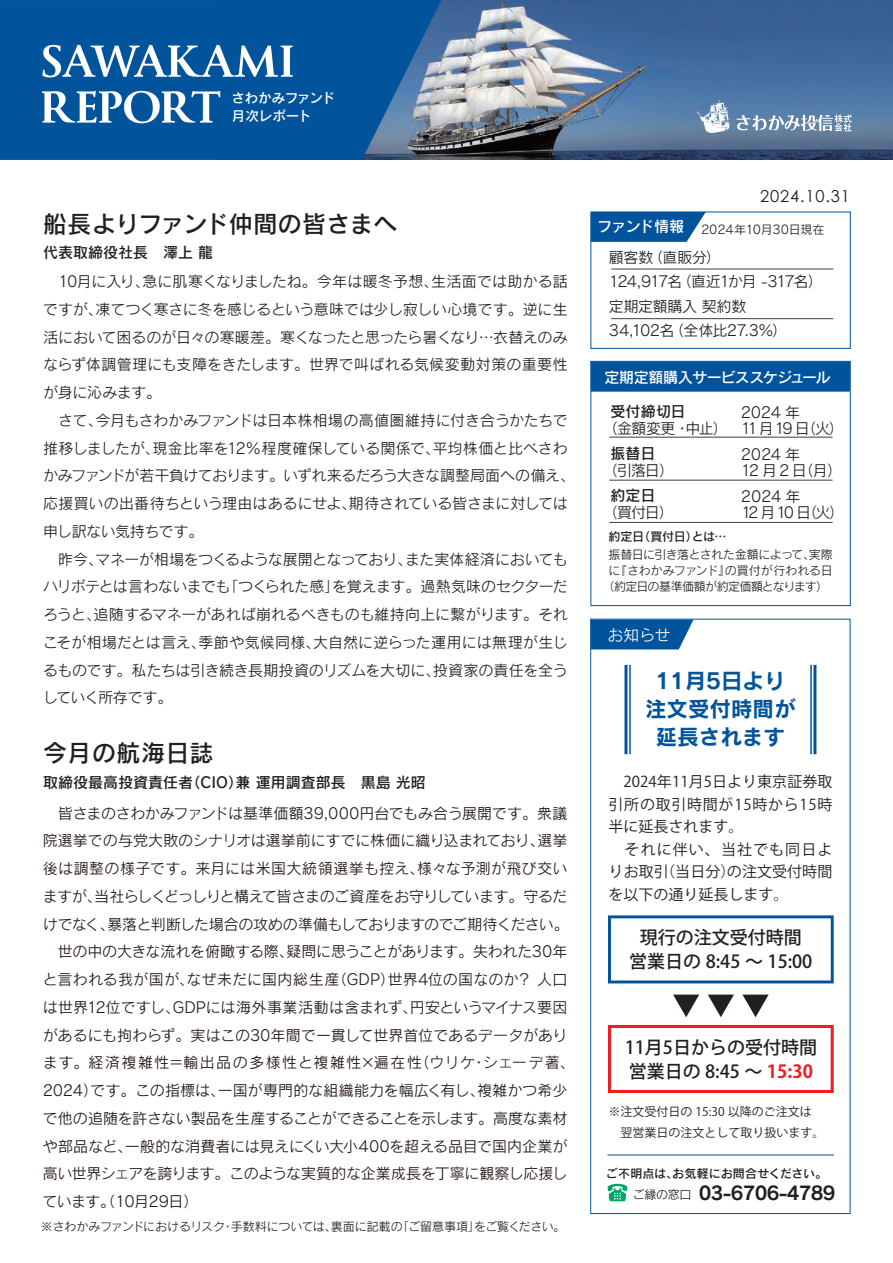
<style>
.page{position:relative;width:893px;height:1263px;background:#fff}
.page>*{position:absolute;margin:0;border:0;box-sizing:border-box;transform-origin:0 0}
.t1{font:24px "Rodin Pro N DB";letter-spacing:.02em;color:#231f20}
.t2{font:21.45px/28px "Rodin Pro B";color:#01549c;text-align:center}
.t3{font:18.45px "Rodin Pro N B";letter-spacing:-.04em;color:#231f20}
.t4{font:500 18px/24px "Koz Go Pro";color:#231f20;text-align:center}
.t5{font:16.5px "Century Gothic";letter-spacing:.05em;color:#231f20}
.t6{font:15.75px "Rodin Pro N M";color:#fff}
.t7{font:15px/27.8px "Rodin Pro M";letter-spacing:-.01em;color:#221713}
.t8{font:15px/27.8px "Rodin Pro M";letter-spacing:-.015em;color:#231f20}
.t9{font:15px/16.5px "Rodin Pro N M";letter-spacing:-.035em;color:#231f20}
.t10{font:15px/22.5px "Koz Go Pro";letter-spacing:.005em;color:#231f20}
.t11{font:15px "Rodin Pro N DB";color:#231f20}
.t12{font:15px/23.7px "Rodin Pro N M";letter-spacing:-.095em;color:#231f20}
.t13{font:15px "Rodin Pro N DB";letter-spacing:-.035em;color:#fff}
.t14{font:13.5px/18px "Rodin Pro N DB";letter-spacing:-.025em;color:#fff}
.t15{font:12px/16.2px "Rodin Pro N M";letter-spacing:-.03em;color:#231f20;text-align:center}
.t16{font:12px "Rodin Pro N M";letter-spacing:-.01em;color:#231f20}
.t17{font:12px/21px "Koz Go Pr 6 N";color:#231f20}
.t18{font:12px "Rodin Pro DB";letter-spacing:.01em;color:#231f20}
.t19{font:12px "Rodin Pro N DB";letter-spacing:-.025em;color:#231f20}
.s1{font-weight:700;color:#ee1d23}
.s2{font-family:"Rodin Pro N M";font-size:12px}
</style>
<div class="page">
<img style="left:441px;top:0;width:452px;height:160px">
<svg style="left:0;top:0;width:441px;height:160px;background:#0c599c"></svg>
<svg style="left:42px;top:45px;width:251px;height:32px"></svg>
<svg style="left:42px;top:91px;width:178px;height:32px"></svg>
<svg style="left:737px;top:114px;width:115px;height:18px"></svg>
<svg style="left:696px;top:100px;width:33px;height:33px"></svg>
<svg style="left:593px;top:214px;width:112px;height:28px;background:#1763a4"></svg>
<div style="left:591px;top:361px;width:259px;height:31px;background:#01549c"></div>
<div style="left:591px;top:212px;width:259px;height:137px;border:1px solid #01549c"></div>
<div style="left:591px;top:361px;width:259px;height:245px;border:1px solid #01549c"></div>
<hr style="left:609px;top:437px;width:224px;height:1px;background:#3e3e3f">
<hr style="left:609px;top:480px;width:224px;height:1px;background:#3e3e3f">
<hr style="left:609px;top:522px;width:224px;height:1px;background:#3e3e3f">
<hr style="left:611px;top:318px;width:222px;height:1px;background:#3e3e3f">
<hr style="left:611px;top:269px;width:222px;height:1px;background:#3e3e3f">
<svg style="left:607px;top:1184px;width:20px;height:17px"></svg>
<svg style="left:592px;top:621px;width:101px;height:28px;background:#125fa2"></svg>
<div style="left:590px;top:619px;width:260px;height:595px;border:1px solid #01549c"></div>
<hr style="left:624px;top:665px;width:3px;height:89px;background:#01549c">
<hr style="left:629px;top:665px;width:2px;height:89px;background:#01549c">
<hr style="left:813px;top:665px;width:3px;height:89px;background:#01549c">
<hr style="left:810px;top:665px;width:2px;height:89px;background:#01549c">
<svg style="left:608px;top:915px;width:226px;height:68px"></svg>
<svg style="left:608px;top:1025px;width:226px;height:68px"></svg>
<svg style="left:673px;top:994px;width:26px;height:23px"></svg>
<svg style="left:708px;top:994px;width:26px;height:23px"></svg>
<svg style="left:742px;top:994px;width:27px;height:23px"></svg>
<hr style="left:607px;top:1155px;width:227px;height:1px;background:#01549c">
<p class="t14" style="left:232px;top:89px;width:105px">さわかみファンド月次レポート</p>
<h1 class="t1" style="left:43px;top:208px;width:356px">船長よりファンド仲間の皆さまへ</h1>
<p class="t11" style="left:43px;top:243px;width:172px">代表取締役社長　澤上 龍</p>
<p class="t8" style="left:43px;top:267px;width:534px">　10月に入り、急に肌寒くなりましたね。今年は暖冬予想、生活面では助かる話ですが、凍てつく寒さに冬を感じるという意味では少し寂しい心境です。逆に生活において困るのが日々の寒暖差。寒くなったと思ったら暑くなり…衣替えのみならず体調管理にも支障をきたします。世界で叫ばれる気候変動対策の重要性が身に沁みます。<br>　さて、今月もさわかみファンドは日本株相場の高値圏維持に付き合うかたちで推移しましたが、現金比率を12％程度確保している関係で、平均株価と比べさわかみファンドが若干負けております。いずれ来るだろう大きな調整局面への備え、応援買いの出番待ちという理由はあるにせよ、期待されている皆さまに対しては申し訳ない気持ちです。<br>　昨今、マネーが相場をつくるような展開となっており、また実体経済においてもハリボテとは言わないまでも「つくられた感」を覚えます。過熱気味のセクターだろうと、追随するマネーがあれば崩れるべきものも維持向上に繋がります。それこそが相場だとは言え、季節や気候同様、大自然に逆らった運用には無理が生じるものです。私たちは引き続き長期投資のリズムを大切に、投資家の責任を全うしていく所存です。</p>
<h1 class="t1" style="left:43px;top:737px;width:172px">今月の航海日誌</h1>
<p class="t11" style="left:43px;top:772px;width:384px">取締役最高投資責任者（CIO）兼 運用調査部長　黒島 光昭</p>
<p class="t7" style="left:43px;top:798px;width:534px">　皆さまのさわかみファンドは基準価額39,000円台でもみ合う展開です。衆議院選挙での与党大敗のシナリオは選挙前にすでに株価に織り込まれており、選挙後は調整の様子です。来月には米国大統領選挙も控え、様々な予測が飛び交いますが、当社らしくどっしりと構えて皆さまのご資産をお守りしています。守るだけでなく、暴落と判断した場合の攻めの準備もしておりますのでご期待ください。　世の中の大きな流れを俯瞰する際、疑問に思うことがあります。失われた30年と言われる我が国が、なぜ未だに国内総生産（GDP）世界4位の国なのか？ 人口は世界12位ですし、GDPには海外事業活動は含まれず、円安というマイナス要因があるにも拘わらず。実はこの30年間で一貫して世界首位であるデータがあります。経済複雑性＝輸出品の多様性と複雑性×遍在性（ウリケ・シェーデ著、2024）です。この指標は、一国が専門的な組織能力を幅広く有し、複雑かつ希少で他の追随を許さない製品を生産することができることを示します。高度な素材や部品など、一般的な消費者には見えにくい大小400を超える品目で国内企業が高い世界シェアを誇ります。このような実質的な企業成長を丁寧に観察し応援しています。（10月29日）</p>
<p class="t16" style="left:41px;top:1219px;width:526px">※さわかみファンドにおけるリスク・手数料については、裏面に記載の「ご留意事項」をご覧ください。</p>
<p class="t13" style="left:597px;top:217px;width:88px">ファンド情報</p>
<p class="t5" style="left:760px;top:184px;width:91px">2024.10.31</p>
<p class="t15" style="left:701px;top:221px;width:125px">2024年10月30日現在</p>
<p class="t12" style="left:609px;top:245px;width:215px">顧客数（直販分）<br>124,917名（直近1か月 -317名）</p>
<p class="t9" style="left:609px;top:294px;width:180px;line-height:23.7px">定期定額購入 契約数<br>34,102名（全体比27.3％）</p>
<p class="t13" style="left:605px;top:367px;width:227px">定期定額購入サービススケジュール</p>
<p class="t11" style="left:610px;top:402px;width:77px">受付締切日</p>
<p class="t9" style="left:603px;top:419px;width:126px">（金額変更・中止）</p>
<p class="t11" style="left:610px;top:444px;width:46px">振替日</p>
<p class="t9" style="left:603px;top:461px;width:73px">（引落日）</p>
<p class="t11" style="left:610px;top:486px;width:46px">約定日</p>
<p class="t9" style="left:603px;top:503px;width:72px">（買付日）</p>
<p class="t9" style="left:741px;top:403px;width:105px">2024 年<br>11月19 日（火）</p>
<p class="t9" style="left:741px;top:445px;width:103px">2024 年<br>12 月 2 日（月）</p>
<p class="t9" style="left:741px;top:487px;width:105px">2024 年<br>12 月10 日（火）</p>
<p class="t19" style="left:609px;top:529px;width:119px">約定日（買付日）とは…</p>
<p class="t15" style="left:603px;top:546px;width:232px">振替日に引き落とされた金額によって、実際に『さわかみファンド』の買付が行われる日（約定日の基準価額が約定価額となります）</p>
<p class="t6" style="left:607px;top:624px;width:64px">お知らせ</p>
<h2 class="t2" style="left:645px;top:666px;width:152px">11月5日より注文受付時間が延長されます</h2>
<p class="t10" style="left:609px;top:771px;width:225px">　2024年11月5日より東京証券取引所の取引時間が15時から15時半に延長されます。<br>　それに伴い、当社でも同日よりお取引（当日分）の注文受付時間を以下の通り延長します。</p>
<p class="t4" style="left:629px;top:926px;width:185px">現行の注文受付時間営業日の 8:45 ～ 15:00</p>
<p class="t4" style="left:625px;top:1036px;width:194px;text-align:left">11月5日からの受付時間営業日の 8:45 ～ <span class="s1">15:30</span></p>
<p class="t17" style="left:609px;top:1101px;width:217px">※注文受付日の 15:30 以降のご注文は　翌営業日の注文として取り扱います。</p>
<p class="t18" style="left:606px;top:1166px;width:223px">ご不明点は、お気軽にお問合せください。</p>
<p class="t3" style="left:633px;top:1180px;width:204px"><span class="s2">ご縁の窓口</span> 03-6706-4789</p>
</div>
